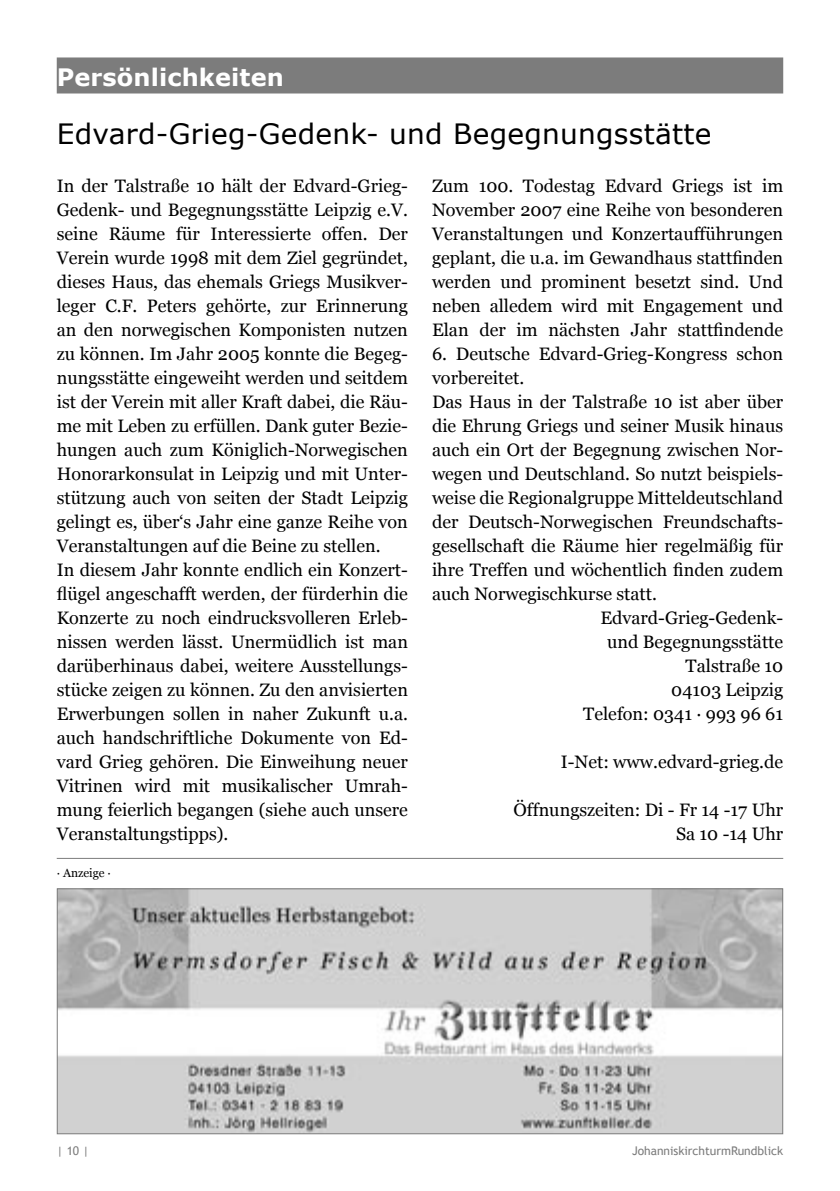
<style>
.page{position:relative;width:840px;height:1191px;background:#fff}
.page>*{position:absolute;margin:0;border:0;box-sizing:border-box;transform-origin:0 0}
.Artikel_Ueb{font:28px "Verdana";letter-spacing:.01em;color:#000}
.Titel_oben_l{font:700 24px "Verdana";letter-spacing:.005em;color:#fff}
.Fließ{font:18px/24px "Georgia";color:#000;text-align:justify}
.Fließ_rechts{font:18px "Georgia";color:#000}
.t1{font:12px "Trebuchet MS";color:#7c7c7c}
.ganzklein{font:12px "Georgia";color:#000}
</style>
<div class="page">
<div style="left:57px;top:57px;width:725px;height:36px;background:#7c7c7c"></div>
<img style="left:59px;top:890px;width:721px;height:242px">
<div style="left:57px;top:888px;width:725px;height:246px;border:1px solid #7c7c7c"></div>
<hr style="left:57px;top:858px;width:725px;height:1px;background:#7c7c7c">
<p class="Titel_oben_l" style="left:57px;top:61px;width:228px">Persönlichkeiten</p>
<p class="Artikel_Ueb" style="left:57px;top:116px;width:656px">Edvard-Grieg-Gedenk- und Begegnungsstätte</p>
<p class="Fließ" style="left:57px;top:174px;width:352px">In der Talstraße 10 hält der Edvard-Grieg-Gedenk- und Begegnungsstätte Leipzig e.V. seine Räume für Interessierte offen. Der Verein wurde 1998 mit dem Ziel gegründet, dieses Haus, das ehemals Griegs Musikver&shy;leger C.F. Peters gehörte, zur Erinnerung an den norwegischen Komponisten nutzen zu können. Im Jahr 2005 konnte die Begeg&shy;nungsstätte eingeweiht werden und seitdem ist der Verein mit aller Kraft dabei, die Räu&shy;me mit Leben zu erfüllen. Dank guter Bezie&shy;hungen auch zum Königlich-Norwegischen Honorarkonsulat in Leipzig und mit Unter&shy;stützung auch von seiten der Stadt Leipzig gelingt es, über‘s Jahr eine ganze Reihe von Veranstaltungen auf die Beine zu stellen.</p>
<p class="Fließ" style="left:57px;top:558px;width:352px">In diesem Jahr konnte endlich ein Konzert&shy;flügel angeschafft werden, der fürderhin die Konzerte zu noch eindrucksvolleren Erleb&shy;nissen werden lässt. Unermüdlich ist man darüberhinaus dabei, weitere Ausstellungs&shy;stücke zeigen zu können. Zu den anvisierten Erwerbungen sollen in naher Zukunft u.a. auch handschriftliche Dokumente von Ed&shy;vard Grieg gehören. Die Einweihung neuer Vitrinen wird mit musikalischer Umrah&shy;mung feierlich begangen (siehe auch unsere Veranstaltungstipps).</p>
<p class="ganzklein" style="left:57px;top:866px;width:56px">∙ Anzeige ∙</p>
<p class="Fließ" style="left:432px;top:174px;width:352px">Zum 100. Todestag Edvard Griegs ist im November 2007 eine Reihe von besonderen Veranstaltungen und Konzertaufführungen geplant, die u.a. im Gewandhaus stattfinden werden und prominent besetzt sind. Und neben alledem wird mit Engagement und Elan der im nächsten Jahr stattfindende</p>
<p class="Fließ" style="left:432px;top:342px;width:352px">6. Deutsche Edvard-Grieg-Kongress schon vorbereitet.</p>
<p class="Fließ" style="left:432px;top:390px;width:352px">Das Haus in der Talstraße 10 ist aber über die Ehrung Griegs und seiner Musik hinaus auch ein Ort der Begegnung zwischen Nor&shy;wegen und Deutschland. So nutzt beispiels&shy;weise die Regionalgruppe Mitteldeutschland der Deutsch-Norwegischen Freundschafts&shy;gesellschaft die Räume hier regelmäßig für ihre Treffen und wöchentlich finden zudem auch Norwegischkurse statt.</p>
<p class="Fließ_rechts" style="left:600px;top:608px;width:184px">Edvard-Grieg-Gedenk-</p>
<p class="Fließ_rechts" style="left:606px;top:632px;width:177px">und Begegnungsstätte</p>
<p class="Fließ_rechts" style="left:685px;top:656px;width:99px">Talstraße 10</p>
<p class="Fließ_rechts" style="left:671px;top:680px;width:113px">04103 Leipzig</p>
<p class="Fließ_rechts" style="left:583px;top:704px;width:201px">Telefon: 0341 · 993 96 61</p>
<p class="Fließ_rechts" style="left:560px;top:752px;width:224px">I-Net: www.edvard-grieg.de</p>
<p class="Fließ_rechts" style="left:513px;top:800px;width:271px">Öffnungszeiten: Di - Fr 14 -17 Uhr</p>
<p class="Fließ_rechts" style="left:675px;top:824px;width:109px">Sa 10 -14 Uhr</p>
<p class="t1" style="left:57px;top:1143px;width:34px">| 10 |</p>
<p class="t1" style="left:631px;top:1143px;width:153px">JohanniskirchturmRundblick</p>
</div>
